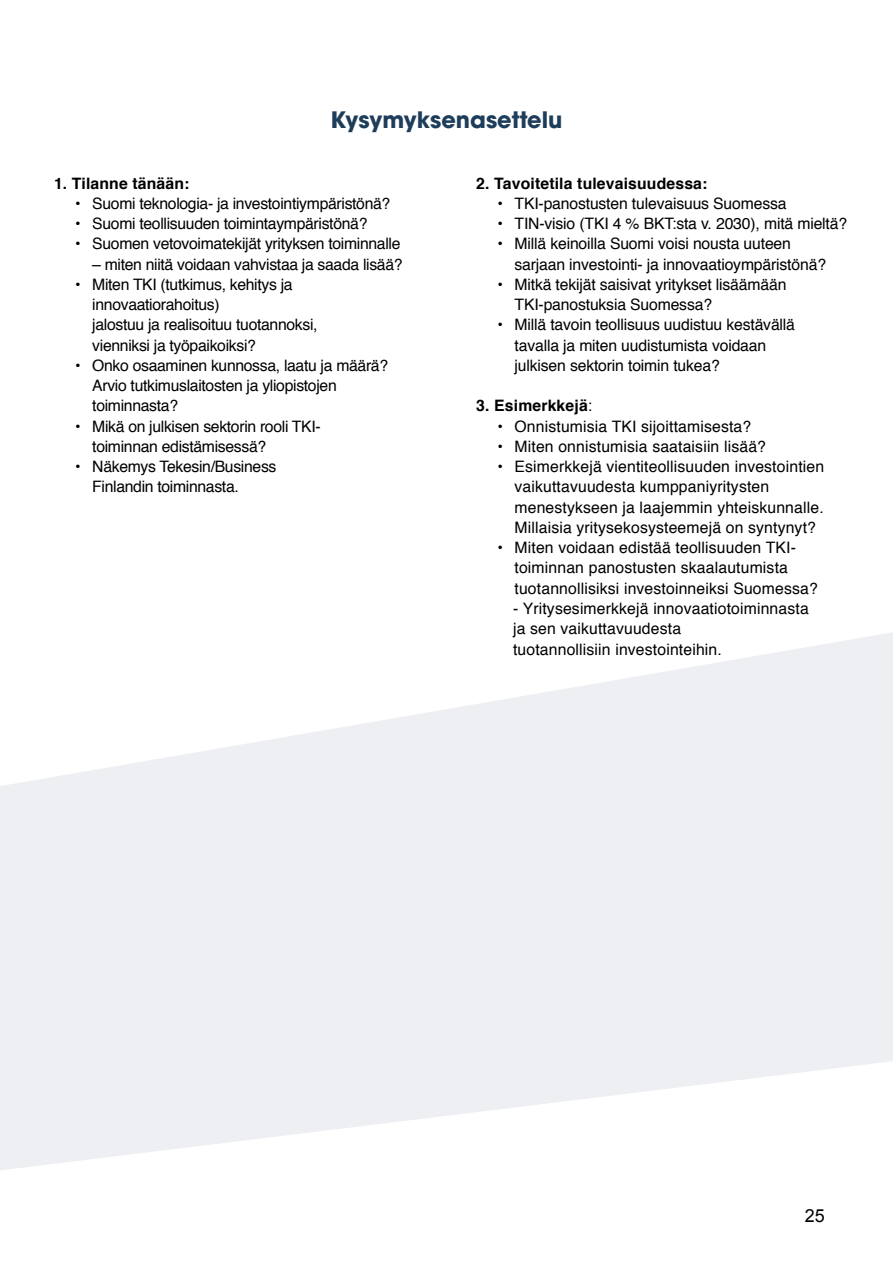
<style>
.page{position:relative;width:893px;height:1263px;background:#fff}
.page>*{position:absolute;margin:0;border:0;box-sizing:border-box;transform-origin:0 0}
.t1{font:700 22.5px "ITC Avant Garde Pro";color:#1d3d5a}
.t2{font:18px "Arial";color:#000}
.t3{font:15.75px/20.2px "Helvetica";letter-spacing:-.01em;color:#000}
.t4{font:15.75px/20.2px "Helvetica";letter-spacing:.01em;color:#000}
.t5{font:700 15.75px "Helvetica";letter-spacing:.01em;color:#000}
.s1{font-weight:400}
</style>
<div class="page">
<svg style="left:0;top:632px;width:893px;height:538px;fill:#edeff2"></svg>
<h1 class="t1" style="left:330px;top:104px;width:234px">Kysymyksenasettelu</h1>
<p class="t5" style="left:54px;top:170px;width:137px">1. Tilanne tänään:</p>
<p class="t3" style="left:75px;top:194px;width:317px">• Suomi teknologia- ja investointiympäristönä?</p>
<p class="t3" style="left:75px;top:214px;width:294px">• Suomi teollisuuden toimintaympäristönä?</p>
<p class="t3" style="left:75px;top:234px;width:327px">• Suomen vetovoimatekijät yrityksen toiminnalle</p>
<p class="t3" style="left:92px;top:254px;width:312px">– miten niitä voidaan vahvistaa ja saada lisää?</p>
<p class="t3" style="left:92px;top:275px;width:227px;text-indent:-17px">• Miten TKI (tutkimus, kehitys ja innovaatiorahoitus)<br>jalostuu ja realisoituu tuotannoksi, vienniksi ja työpaikoiksi?</p>
<p class="t3" style="left:92px;top:356px;width:297px;text-indent:-17px">• Onko osaaminen kunnossa, laatu ja määrä?<br>Arvio tutkimuslaitosten ja yliopistojen toiminnasta?</p>
<p class="t3" style="left:92px;top:416px;width:230px;text-indent:-17px">• Mikä on julkisen sektorin rooli TKI&shy;toiminnan edistämisessä?</p>
<p class="t3" style="left:92px;top:457px;width:186px;text-indent:-17px">• Näkemys Tekesin/Business<br>Finlandin toiminnasta.</p>
<p class="t5" style="left:476px;top:170px;width:233px">2. Tavoitetila tulevaisuudessa:</p>
<p class="t3" style="left:497px;top:194px;width:290px">• TKI-panostusten tulevaisuus Suomessa</p>
<p class="t3" style="left:497px;top:214px;width:351px">• TIN-visio (TKI 4 % BKT:sta v. 2030), mitä mieltä?</p>
<p class="t3" style="left:514px;top:234px;width:313px;text-indent:-17px">• Millä keinoilla Suomi voisi nousta uuteen sarjaan investointi- ja innovaatioympäristönä?</p>
<p class="t3" style="left:514px;top:275px;width:273px;text-indent:-17px">• Mitkä tekijät saisivat yritykset lisäämään<br>TKI-panostuksia Suomessa?</p>
<p class="t3" style="left:514px;top:315px;width:282px;text-indent:-17px">• Millä tavoin teollisuus uudistuu kestävällä tavalla ja miten uudistumista voidaan julkisen sektorin toimin tukea?</p>
<p class="t5" style="left:476px;top:393px;width:118px">3. Esimerkkejä<span class="s1">:</span></p>
<p class="t4" style="left:497px;top:416px;width:255px">• Onnistumisia TKI sijoittamisesta?</p>
<p class="t4" style="left:497px;top:437px;width:270px">• Miten onnistumisia saataisiin lisää?</p>
<p class="t4" style="left:514px;top:457px;width:311px;text-indent:-17px">• Esimerkkejä vientiteollisuuden investointien vaikuttavuudesta kumppaniyritysten menestykseen ja laajemmin yhteiskunnalle.<br>Millaisia yritysekosysteemejä on syntynyt?</p>
<p class="t4" style="left:514px;top:538px;width:305px;text-indent:-17px">• Miten voidaan edistää teollisuuden TKI&shy;toiminnan panostusten skaalautumista tuotannollisiksi investoinneiksi Suomessa?</p>
<p class="t4" style="left:513px;top:599px;width:297px">- Yritysesimerkkejä innovaatiotoiminnasta ja sen vaikuttavuudesta<br>tuotannollisiin investointeihin.</p>
<p class="t2" style="left:805px;top:1204px;width:22px">25</p>
</div>
